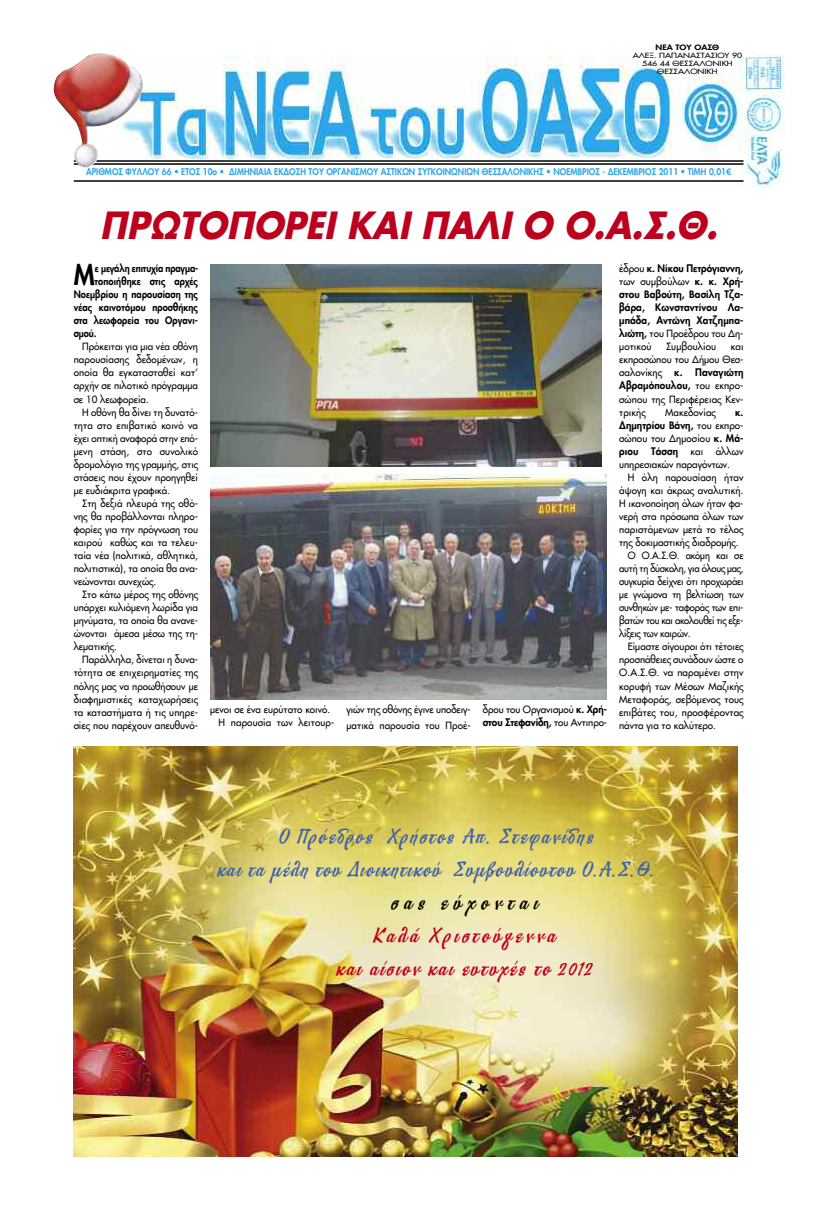
<style>
.page{position:relative;width:823px;height:1219px;background:#fff}
.page>*{position:absolute;margin:0;border:0;box-sizing:border-box;transform-origin:0 0}
.t1{font:italic 700 40px "Kp Linea";color:#be001f;scale:.93 1}
.t2{font:600 30.1px "Kp Linea";color:#000;scale:.93 1}
.t3{font:700 24px/33px "PF Sign Skript";letter-spacing:.075em;color:#4161a9;text-align:center}
.t4{font:700 24px/33px "PF Sign Skript";letter-spacing:.1em;color:#be001f;text-align:center}
.t5{font:700 24px "PF Sign Skript";letter-spacing:.25em;color:#000}
.t6{font:11.2px/13px "Kp Linea Medium T";color:#000;text-align:justify}
.t7{font:600 11.2px/13px "Kp Linea";letter-spacing:.01em;color:#000;text-align:justify}
.t8{font:600 11.2px "Kp Linea";letter-spacing:.01em;color:#000;scale:.93 1}
.t9{font:11.2px "Kp Linea Medium T";letter-spacing:-.025em;color:#000}
.t10{font:11.2px "Kp Linea Medium T";letter-spacing:-.02em;color:#000}
.t11{font:600 11.2px "Kp Linea";letter-spacing:-.01em;color:#000;scale:.93 1}
.t12{font:600 10px "Kp Linea";color:#30a6e9;scale:.94 1}
.t13{font:8px/8px "Kp Linea Medium T";color:#000;text-align:center;scale:1.25 1}
.t14{font:600 8px "Kp Linea";color:#000;scale:1.25 1}
.s1{font-family:"Myriad Pro";font-weight:700}
.s2{font-family:"Kp Linea";font-weight:600}
.s3{font-family:"Kp Linea Medium T";font-weight:400}
</style>
<div class="page">
<img style="left:144px;top:57px;width:594px;height:103px">
<img style="left:739px;top:55px;width:45px;height:133px">
<hr style="left:74px;top:160px;width:669px;height:2px;background:#000">
<hr style="left:74px;top:163px;width:669px;height:2px;background:#000">
<hr style="left:74px;top:180px;width:669px;height:2px;background:#000">
<img style="left:210px;top:264px;width:391px;height:203px">
<img style="left:53px;top:53px;width:91px;height:114px">
<img style="left:74px;top:746px;width:663px;height:411px">
<img style="left:210px;top:475px;width:396px;height:224px">
<p class="t14" style="left:655px;top:44px;width:52px">ΝΕΑ ΤΟΥ ΟΑΣΘ</p>
<p class="t13" style="left:632px;top:51px;width:89px">ΑΛΕΞ. ΠΑΠΑΝΑΣΤΑΣΙΟΥ 90<br>546 44 ΘΕΣΣΑΛΟΝΙΚΗ<br>ΘΕΣΣΑΛΟΝΙΚΗ</p>
<p class="t12" style="left:86px;top:168px;width:687px">AΡΙΘΜΟΣ ΦΥΛΛΟΥ 66 • ΕΤΟΣ 10ο • ΔΙΜΗΝΙΑΙΑ ΕΚΔΟΣΗ ΤΟY ΟΡΓΑΝΙΣΜΟΥ ΑΣΤΙΚΩΝ ΣΥΓΚΟΙΝΩΝΙΩΝ ΘΕΣΣΑΛΟΝΙΚΗΣ • ΝΟΕΜΒΡΙΟΣ - ΔΕΚΕΜΒΡΙΟΣ 2011 • ΤΙΜΗ 0,01<span class="s1">€</span></p>
<h1 class="t1" style="left:100px;top:209px;width:671px">ΠΡΩΤΟΠΟΡΕΙ ΚΑΙ ΠΑΛΙ Ο Ο.Α.Σ.Θ.</h1>
<h2 class="t2" style="left:74px;top:262px;width:24px">Μ</h2>
<p class="t11" style="left:95px;top:264px;width:113px">ε μεγάλη επιτυχία πραγμα-</p>
<p class="t8" style="left:95px;top:277px;width:113px">τοποιήθηκε στις αρχές</p>
<p class="t8" style="left:74px;top:290px;width:135px">Νοεμβρίου η παρουσίαση της</p>
<p class="t8" style="left:74px;top:303px;width:135px">νέας καινοτόμου προσθήκης</p>
<p class="t8" style="left:74px;top:316px;width:135px">στα λεωφορεία του Οργανι-</p>
<p class="t8" style="left:74px;top:329px;width:26px">σμού.</p>
<p class="t6" style="left:74px;top:341px;width:126px;text-indent:9px">Πρόκειται για μια νέα οθόνη παρουσίασης δεδομένων, η οποία θα εγκατασταθεί κατ’ αρχήν σε πιλοτικό πρόγραμμα σε 10 λεωφορεία.</p>
<p class="t6" style="left:74px;top:406px;width:126px;text-indent:9px">Η οθόνη θα δίνει τη δυνατό&shy;τητα στο επιβατικό κοινό να έχει οπτική αναφορά στην επό&shy;μενη στάση, στο συνολικό δρομολόγιο της γραμμής, στις στάσεις που έχουν προηγηθεί με ευδιάκριτα γραφικά.</p>
<p class="t6" style="left:74px;top:497px;width:126px;text-indent:9px">Στη δεξιά πλευρά της οθό&shy;νης θα προβάλλονται πληρο&shy;φορίες για την πρόγνωση του καιρού καθώς και τα τελευ&shy;ταία νέα (πολιτικά, αθλητικά, πολιτιστικά), τα οποία θα ανα&shy;νεώνονται συνεχώς.</p>
<p class="t6" style="left:74px;top:588px;width:126px;text-indent:9px">Στο κάτω μέρος της οθόνης υπάρχει κυλιόμενη λωρίδα για μηνύματα, τα οποία θα ανανε&shy;ώνονται άμεσα μέσω της τη&shy;λεματικής.</p>
<p class="t6" style="left:74px;top:654px;width:126px;text-indent:9px">Παράλληλα, δίνεται η δυνα&shy;τότητα σε επιχειρηματίες της πόλης μας να προωθήσουν με διαφημιστικές καταχωρήσεις τα καταστήματα ή τις υπηρε&shy;σίες που παρέχουν απευθυνό-</p>
<p class="t6" style="left:218px;top:703px;width:117px;text-indent:-9px">μενοι σε ένα ευρύτατο κοινό.<br>Η παρουσία των λειτουρ-</p>
<p class="t6" style="left:346px;top:702px;width:126px;line-height:15.7px">γιών της οθόνης έγινε υποδειγ&shy;ματικά παρουσία του Προέ-</p>
<p class="t6" style="left:482px;top:703px;width:126px">δρου του Οργανισμού <span class="s2">κ. Χρή-</span></p>
<p class="t7" style="left:482px;top:716px;width:126px">στου Στεφανίδη, <span class="s3">του Αντιπρο-</span></p>
<p class="t7" style="left:618px;top:262px;width:126px"><span class="s3">έδρου</span> κ. Νίκου Πετρόγιαννη,</p>
<p class="t6" style="left:618px;top:275px;width:126px">των συμβούλων <span class="s2">κ. κ. Χρή-</span></p>
<p class="t7" style="left:618px;top:288px;width:126px">στου Βαβούτη, Βασίλη Τζα&shy;βάρα, Κωνσταντίνου Λα&shy;μπάδα, Αντώνη Χατζημπα-</p>
<p class="t6" style="left:618px;top:328px;width:126px"><span class="s2">λιώτη,</span> του Προέδρου του Δη&shy;μοτικού</p>
<p class="t6" style="left:665px;top:341px;width:52px">Συμβουλίου</p>
<p class="t6" style="left:618px;top:341px;width:126px;text-align:right">και<br>εκπροσώπου του Δήμου Θεσ-</p>
<p class="t7" style="left:618px;top:367px;width:126px"><span class="s3">σαλονίκης</span> κ. Παναγιώτη<br>Αβραμόπουλου, <span class="s3">του εκπρο-</span></p>
<p class="t6" style="left:618px;top:393px;width:126px">σώπου της Περιφέρειας Κεν&shy;τρικής</p>
<p class="t6" style="left:664px;top:406px;width:52px">Μακεδονίας</p>
<p class="t7" style="left:618px;top:406px;width:126px;text-align:right">κ.<br>Δημητρίου Βάνη, <span class="s3">του εκπρο-</span></p>
<p class="t6" style="left:618px;top:432px;width:126px">σώπου του Δημοσίου <span class="s2">κ. Μά-</span></p>
<p class="t7" style="left:618px;top:445px;width:126px">ριου Τάσση <span class="s3">και άλλων</span></p>
<p class="t6" style="left:618px;top:458px;width:112px">υπηρεσιακών παραγόντων.</p>
<p class="t6" style="left:627px;top:471px;width:117px">Η όλη παρουσίαση ήταν</p>
<p class="t6" style="left:618px;top:484px;width:126px">άψογη και άκρως αναλυτική.</p>
<p class="t6" style="left:618px;top:497px;width:126px">Η ικανοποίηση όλων ήταν φα-</p>
<p class="t6" style="left:618px;top:510px;width:126px">νερή στα πρόσωπα όλων των</p>
<p class="t6" style="left:618px;top:523px;width:126px">παριστάμενων μετά το τέλος</p>
<p class="t6" style="left:618px;top:536px;width:121px">της δοκιμαστικής διαδρομής.</p>
<p class="t6" style="left:627px;top:549px;width:117px">Ο Ο.Α.Σ.Θ. ακόμη και σε</p>
<p class="t10" style="left:618px;top:564px;width:126px">αυτή τη δύσκολη, για όλους μας,</p>
<p class="t6" style="left:618px;top:575px;width:126px">συγκυρία δείχνει ότι προχωράει</p>
<p class="t6" style="left:618px;top:588px;width:126px">με γνώμονα τη βελτίωση των</p>
<p class="t6" style="left:618px;top:601px;width:126px">συνθηκών με- ταφοράς των επι-</p>
<p class="t9" style="left:618px;top:616px;width:126px">βατών του και ακολουθεί τις εξε-</p>
<p class="t6" style="left:618px;top:628px;width:73px">λίξεις των καιρών.</p>
<p class="t6" style="left:627px;top:641px;width:117px">Είμαστε σίγουροι ότι τέτοιες</p>
<p class="t6" style="left:618px;top:654px;width:126px">προσπάθειες συνάδουν ώστε ο</p>
<p class="t6" style="left:618px;top:667px;width:126px">Ο.Α.Σ.Θ. να παραμένει στην</p>
<p class="t6" style="left:618px;top:680px;width:126px">κορυφή των Μέσων Μαζικής</p>
<p class="t6" style="left:618px;top:693px;width:126px">Μεταφοράς, σεβόμενος τους</p>
<p class="t6" style="left:618px;top:706px;width:126px">επιβάτες του, προσφέροντας</p>
<p class="t6" style="left:618px;top:719px;width:98px">πάντα για το καλύτερο.</p>
<h3 class="t3" style="left:216px;top:821px;width:438px">Ο Πρόεδρος Χρήστος Απ. Στεφανίδης<br>και τα μέλη του Διοικητικού Συμβουλίουτου Ο.Α.Σ.Θ.</h3>
<h3 class="t5" style="left:390px;top:890px;width:148px">σας εύχονται</h3>
<h3 class="t4" style="left:335px;top:920px;width:257px">Καλά Χριστούγεννα<br>και αίσιον και ευτυχές το 2012</h3>
</div>
